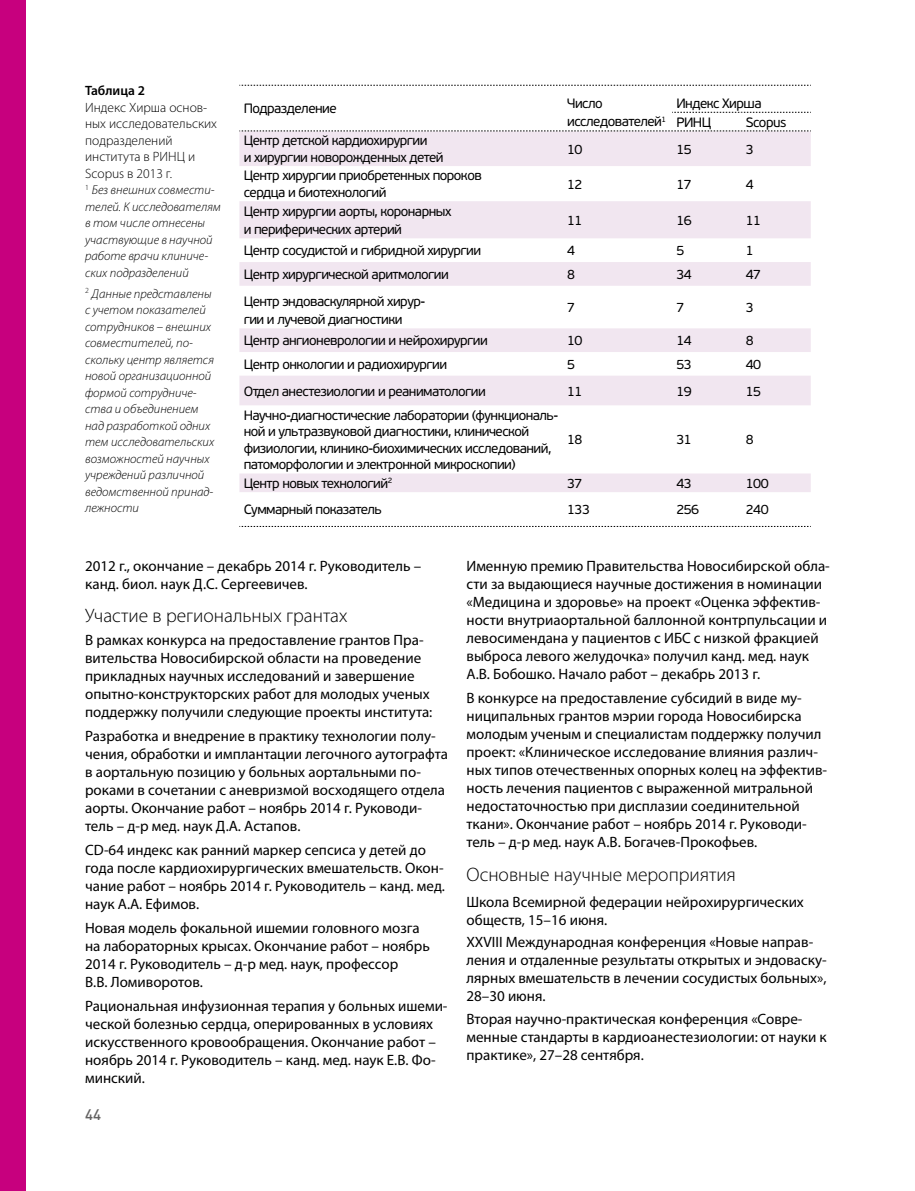
<style>
.page{position:relative;width:915px;height:1191px;background:#fff}
.page>*{position:absolute;margin:0;border:0;box-sizing:border-box;transform-origin:0 0}
.t1{font:300 19.5px "Myriad Pro";color:#000}
.t2{font:15px/18px "Myriad Pro";color:#000}
.t3{font:500 15px "DIN Cyr";color:#636262}
.t4{font:13.5px/16.5px "PF Beau Sans Pro";letter-spacing:-.04em;color:#000}
.t5{font:300 13.5px/16.5px "Myriad Pro";color:#000}
.t6{font:600 13.5px "Myriad Pro";color:#000}
.t7{font:italic 300 12.75px/16.5px "Myriad Pro";color:#000}
</style>
<div class="page">
<svg style="left:239px;top:132px;width:571px;height:360px"></svg>
<svg style="left:239px;top:131px;width:571px;height:1px"></svg>
<svg style="left:672px;top:112px;width:137px;height:1px"></svg>
<svg style="left:239px;top:526px;width:570px;height:1px"></svg>
<svg style="left:239px;top:85px;width:570px;height:1px"></svg>
<div style="left:0;top:0;width:26px;height:1191px;background:#c7007e"></div>
<p class="t6" style="left:85px;top:82px;width:61px">Таблица 2</p>
<p class="t5" style="left:85px;top:99px;width:133px">И ндекс Хирша основ&shy;ных исследовательских подразделений института в РИНЦ</p>
<p class="t5" style="left:188px;top:148px;width:9px">и</p>
<p class="t5" style="left:85px;top:165px;width:88px">Scopus в 2013 г.</p>
<p class="t7" style="left:85px;top:182px;width:137px"><sup>1</sup> Без внешних совмести&shy;телей. К исследователям в том числе отнесены участвующие в научной работе врачи клиниче&shy;ских подразделений</p>
<p class="t7" style="left:85px;top:285px;width:131px"><sup>2</sup> Данные представлены с учетом показателей сотрудников – внешних совместителей, по&shy;скольку центр является новой организационной формой сотрудниче&shy;ства и объединением над разработкой одних тем исследовательских возможностей научных учреждений различной ведомственной принад&shy;лежности</p>
<p class="t4" style="left:243px;top:100px;width:94px">Подразделение</p>
<p class="t4" style="left:567px;top:94px;width:100px;line-height:18px">Число исследователей<sup>1</sup></p>
<p class="t4" style="left:676px;top:94px;width:87px;line-height:18.6px">Индекс Хирша<br>РИНЦ</p>
<p class="t4" style="left:745px;top:114px;width:42px">Scopus</p>
<p class="t4" style="left:243px;top:132px;width:201px">Центр детской кардиохирургии<br>и хирургии новорожденных детей</p>
<p class="t4" style="left:567px;top:141px;width:17px">10</p>
<p class="t4" style="left:676px;top:141px;width:17px">15</p>
<p class="t4" style="left:745px;top:141px;width:9px">3</p>
<p class="t4" style="left:243px;top:168px;width:239px">Центр хирургии приобретенных пороков сердца и биотехнологий</p>
<p class="t4" style="left:567px;top:176px;width:17px">12</p>
<p class="t4" style="left:676px;top:176px;width:17px">17</p>
<p class="t4" style="left:745px;top:176px;width:9px">4</p>
<p class="t4" style="left:243px;top:202px;width:209px;line-height:18px">Центр хирургии аорты, коронарных и периферических артерий</p>
<p class="t4" style="left:567px;top:212px;width:17px">11</p>
<p class="t4" style="left:676px;top:212px;width:17px">16</p>
<p class="t4" style="left:745px;top:212px;width:17px">11</p>
<p class="t4" style="left:243px;top:242px;width:239px">Центр сосудистой и гибридной хирургии</p>
<p class="t4" style="left:567px;top:242px;width:9px">4</p>
<p class="t4" style="left:676px;top:242px;width:9px">5</p>
<p class="t4" style="left:745px;top:242px;width:9px">1</p>
<p class="t4" style="left:243px;top:266px;width:207px">Центр хирургической аритмологии</p>
<p class="t4" style="left:567px;top:266px;width:9px">8</p>
<p class="t4" style="left:676px;top:266px;width:17px">34</p>
<p class="t4" style="left:745px;top:266px;width:17px">47</p>
<p class="t4" style="left:243px;top:292px;width:183px;line-height:18px">Центр эндоваскулярной хирур&shy;гии и лучевой диагностики</p>
<p class="t4" style="left:567px;top:299px;width:9px">7</p>
<p class="t4" style="left:676px;top:299px;width:9px">7</p>
<p class="t4" style="left:745px;top:299px;width:9px">3</p>
<p class="t4" style="left:243px;top:332px;width:246px">Центр ангионеврологии и нейрохирургии</p>
<p class="t4" style="left:567px;top:332px;width:17px">10</p>
<p class="t4" style="left:676px;top:332px;width:17px">14</p>
<p class="t4" style="left:745px;top:332px;width:9px">8</p>
<p class="t4" style="left:243px;top:356px;width:205px">Центр онкологии и радиохирургии</p>
<p class="t4" style="left:567px;top:356px;width:9px">5</p>
<p class="t4" style="left:676px;top:356px;width:17px">53</p>
<p class="t4" style="left:745px;top:356px;width:17px">40</p>
<p class="t4" style="left:243px;top:383px;width:244px">Отдел анестезиологии и реаниматологии</p>
<p class="t4" style="left:567px;top:383px;width:17px">11</p>
<p class="t4" style="left:676px;top:383px;width:17px">19</p>
<p class="t4" style="left:745px;top:383px;width:17px">15</p>
<p class="t4" style="left:243px;top:407px;width:316px">Научно-диагностические лаборатории (функциональ&shy;ной и ультразвуковой диагностики, клинической физиологии, клинико-биохимических исследований, патоморфологии и электронной микроскопии)</p>
<p class="t4" style="left:567px;top:431px;width:17px">18</p>
<p class="t4" style="left:676px;top:431px;width:17px">31</p>
<p class="t4" style="left:745px;top:431px;width:9px">8</p>
<p class="t4" style="left:243px;top:475px;width:150px">Центр новых технологий<sup>2</sup></p>
<p class="t4" style="left:567px;top:475px;width:17px">37</p>
<p class="t4" style="left:676px;top:475px;width:17px">43</p>
<p class="t4" style="left:745px;top:475px;width:24px">100</p>
<p class="t4" style="left:243px;top:501px;width:140px">Суммарный показатель</p>
<p class="t4" style="left:567px;top:501px;width:24px">133</p>
<p class="t4" style="left:676px;top:501px;width:24px">256</p>
<p class="t4" style="left:745px;top:501px;width:24px">240</p>
<p class="t2" style="left:85px;top:557px;width:337px">2012 г., окончание – декабрь 2014 г. Руководитель – канд. биол. наук Д.С. Сергеевичев.</p>
<h1 class="t1" style="left:85px;top:604px;width:264px">Участие в региональных грантах</h1>
<p class="t2" style="left:85px;top:631px;width:348px">В рамках конкурса на предоставление грантов Пра&shy;вительства Новосибирской области на проведение прикладных научных исследований и завершение опытно-конструкторских работ для молодых ученых поддержку получили следующие проекты института:</p>
<p class="t2" style="left:85px;top:727px;width:364px">Разработка и внедрение в практику технологии полу&shy;чения, обработки и имплантации легочного аутографта в аортальную позицию у больных аортальными по&shy;роками в сочетании с аневризмой восходящего отдела аорты. Окончание работ – ноябрь 2014 г. Руководи&shy;тель – д-р мед. наук Д.А. Астапов.</p>
<p class="t2" style="left:85px;top:841px;width:361px">СD-64 индекс как ранний маркер сепсиса у детей до года после кардиохирургических вмешательств. Окон&shy;чание работ – ноябрь 2014 г. Руководитель – канд. мед. наук А.А. Ефимов.</p>
<p class="t2" style="left:85px;top:919px;width:346px">Новая модель фокальной ишемии головного мозга на лабораторных крысах. Окончание работ – ноябрь 2014 г. Руководитель – д-р мед. наук, профессор<br>В.В. Ломиворотов.</p>
<p class="t2" style="left:85px;top:997px;width:364px">Рациональная инфузионная терапия у больных ишеми&shy;ческой болезнью сердца, оперированных в условиях искусственного кровообращения. Окончание работ – ноябрь 2014 г. Руководитель – канд. мед. наук Е.В. Фо&shy;минский.</p>
<p class="t3" style="left:85px;top:1105px;width:17px">44</p>
<p class="t2" style="left:466px;top:557px;width:365px">Именную премию Правительства Новосибирской обла&shy;сти за выдающиеся научные достижения в номинации «Медицина и здоровье» на проект «Оценка эффектив&shy;ности внутриаортальной баллонной контрпульсации и левосимендана у пациентов с ИБС с низкой фракцией выброса левого желудочка» получил канд. мед. наук А.В. Бобошко. Начало работ – декабрь 2013 г.</p>
<p class="t2" style="left:466px;top:689px;width:362px">В конкурсе на предоставление субсидий в виде му&shy;ниципальных грантов мэрии города Новосибирска молодым ученым и специалистам поддержку получил проект: «Клиническое исследование влияния различ&shy;ных типов отечественных опорных колец на эффектив&shy;ность лечения пациентов с выраженной митральной недостаточностью при дисплазии соединительной ткани». Окончание работ – ноябрь 2014 г. Руководи&shy;тель – д-р мед. наук А.В. Богачев-Прокофьев.</p>
<h1 class="t1" style="left:466px;top:862px;width:271px">Основные научные мероприятия</h1>
<p class="t2" style="left:466px;top:893px;width:339px">Школа Всемирной федерации нейрохирургических обществ, 15–16 июня.</p>
<p class="t2" style="left:466px;top:933px;width:361px">XXVIII Международная конференция «Новые направ&shy;ления и отдаленные результаты открытых и эндоваску&shy;лярных вмешательств в лечении сосудистых больных», 28–30 июня.</p>
<p class="t2" style="left:466px;top:1009px;width:361px">Вторая научно-практическая конференция «Совре&shy;менные стандарты в кардиоанестезиологии: от науки к практике», 27–28 сентября.</p>
</div>
